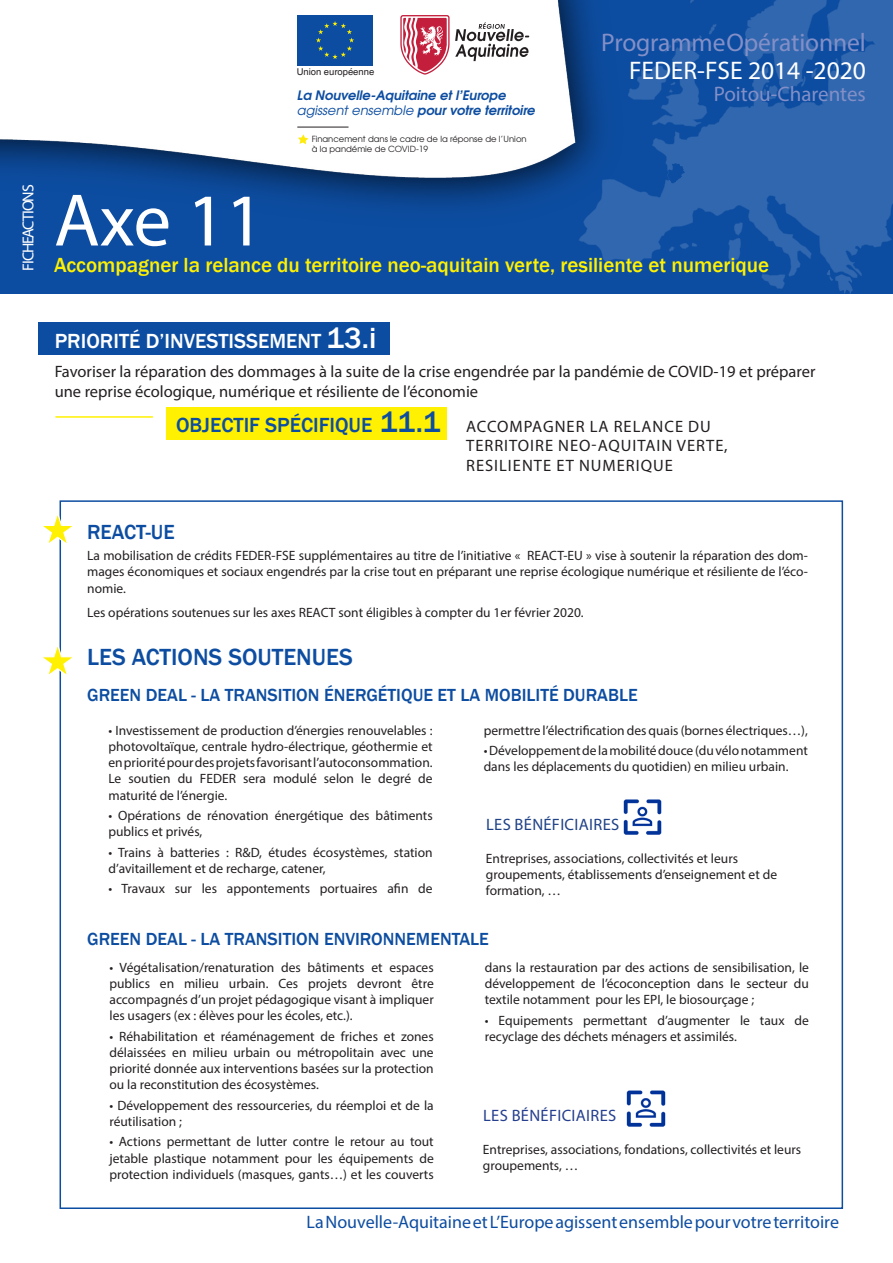
<style>
.page{position:relative;width:893px;height:1263px;background:#fff}
.page>*{position:absolute;margin:0;border:0;box-sizing:border-box;transform-origin:0 0}
.t1{font:75px "Myriad Pro";color:#fff}
.t2{font:25.5px "Myriad Pro";letter-spacing:-.005em;color:#838fc7}
.t3{font:25.5px "Myriad Pro";color:#fff}
.t4{font:500 24px "Franklin Gothic";color:#0d4da1}
.t5{font:500 21px "Franklin Gothic";color:#fff101}
.t6{font:500 21px "Franklin Gothic";color:#fff}
.t7{font:21px "Myriad Pro";color:#838fc7}
.t8{font:500 21px "Franklin Gothic";color:#0d4da1}
.t9{font:500 18px "Franklin Gothic";color:#0d4da1}
.t10{font:18px "Myriad Pro";color:#0d4da1}
.t11{font:16.5px/19.8px "Myriad Pro";color:#231f20}
.t12{font:16.5px/19.8px "Myriad Pro";letter-spacing:.06em;color:#231f20}
.t13{font:16.5px "Myriad Pro";letter-spacing:.02em;color:#1f4287}
.t14{font:16.5px "Myriad Pro";letter-spacing:.02em;color:#253f8e}
.t15{font:15.9px "Myriad Pro";letter-spacing:-.07em;color:#fff}
.t16{font:13.5px/16.2px "Myriad Pro";color:#231f20}
.t17{font:italic 700 13.05px/15.6px "Te X Gyre Adventor";color:#0d4da1}
.t18{font:9.45px "Helvetica";color:#231f20}
.t19{font:8.4px/10.1px "Te X Gyre Adventor";color:#231f20}
.s1{font-weight:400}
.s2{font-size:30px}
.s3{font-family:"Franklin Gothic";font-weight:500;font-size:21px;color:#0d4da1}
.s4{font-family:"Franklin Gothic";font-weight:500;font-size:30px;color:#0d4da1}
</style>
<div class="page">
<div style="left:0;top:0;width:893px;height:293px;background:#0d4da1"></div>
<svg style="left:596px;top:0;width:297px;height:278px;fill:#3167af"></svg>
<svg style="left:690px;top:0;width:4px;height:3px"></svg>
<svg style="left:628px;top:24px;width:223px;height:265px"></svg>
<img style="left:827px;top:270px;width:26px;height:24px">
<img style="left:0;top:0;width:673px;height:245px">
<div style="left:38px;top:322px;width:352px;height:32px;background:#0d4da1"></div>
<div style="left:166px;top:407px;width:280px;height:33px;background:#fff101"></div>
<hr style="left:55px;top:416px;width:98px;height:2px;background:#fff101">
<svg style="left:43px;top:509px;width:29px;height:39px"></svg>
<svg style="left:43px;top:641px;width:30px;height:38px"></svg>
<div style="left:296px;top:14px;width:78px;height:53px;background:#fff"></div>
<div style="left:297px;top:15px;width:76px;height:51px;background:#0d4da1"></div>
<svg style="left:316px;top:21px;width:38px;height:38px"></svg>
<svg style="left:400px;top:15px;width:129px;height:60px;background:#dbb7be"></svg>
<hr style="left:297px;top:127px;width:51px;height:1px;background:#231f20">
<svg style="left:298px;top:134px;width:10px;height:10px"></svg>
<img style="left:623px;top:799px;width:39px;height:36px">
<img style="left:626px;top:1090px;width:40px;height:37px">
<p class="t15" style="left:18px;top:271px;width:88px;rotate:-90deg">FICHE ACTIONS</p>
<p class="t18" style="left:297px;top:66px;width:79px">Union européenne</p>
<p class="t17" style="left:297px;top:86px;width:239px">La Nouvelle-Aquitaine et l’Europe <span class="s1">agissent ensemble</span> pour votre territoire</p>
<p class="t19" style="left:312px;top:133px;width:216px">Financement dans le cadre de la réponse de l’Union à la pandémie de COVID-19</p>
<p class="t2" style="left:601px;top:26px;width:266px">Programme Opérationnel</p>
<p class="t3" style="left:629px;top:55px;width:238px">FEDER-FSE 2014 -2020</p>
<p class="t7" style="left:714px;top:81px;width:154px">Poitou-Charentes</p>
<p class="t1" style="left:54px;top:174px;width:211px">Axe 11</p>
<p class="t5" style="left:54px;top:252px;width:717px">Accompagner la relance du territoire neo-aquitain verte, resiliente et numerique</p>
<p class="t6" style="left:55px;top:328px;width:323px">PRIORITÉ D’INVESTISSEMENT <span class="s2">13.i</span></p>
<p class="t11" style="left:55px;top:361px;width:762px">Favoriser la réparation des dommages à la suite de la crise engendrée par la pandémie de COVID-19 et préparer une reprise écologique, numérique et résiliente de l’économie</p>
<p class="t12" style="left:466px;top:416px;width:263px;text-indent:-290px"><span class="s3">OBJECTIF SPÉCIFIQUE</span> <span class="s4">11.1</span> ACCOMPAGNER LA RELANCE DU<br>TERRITOIRE NEO-AQUITAIN VERTE,<br>RESILIENTE ET NUMERIQUE</p>
<p class="t8" style="left:87px;top:519px;width:89px">REACT-UE</p>
<p class="t16" style="left:87px;top:547px;width:722px;text-align:justify">La mobilisation de crédits FEDER-FSE supplémentaires au titre de l’initiative « REACT-EU » vise à soutenir la réparation des dom&shy;mages économiques et sociaux engendrés par la crise tout en préparant une reprise écologique numérique et résiliente de l’éco&shy;nomie.</p>
<p class="t16" style="left:87px;top:604px;width:498px">Les opérations soutenues sur les axes REACT sont éligibles à compter du 1er février 2020.</p>
<p class="t4" style="left:87px;top:642px;width:267px">LES ACTIONS SOUTENUES</p>
<p class="t9" style="left:87px;top:684px;width:552px">GREEN DEAL - LA TRANSITION ÉNERGÉTIQUE ET LA MOBILITÉ DURABLE</p>
<p class="t16" style="left:108px;top:722px;width:326px;text-align:justify">• Investissement de production d’énergies renouvelables : photovoltaïque, centrale hydro-électrique, géothermie et en priorité pour des projets favorisant l’autoconsommation.<br>Le soutien du FEDER sera modulé selon le degré de maturité de l’énergie.</p>
<p class="t16" style="left:108px;top:807px;width:326px">• Opérations de rénovation énergétique des bâtiments publics et privés,</p>
<p class="t16" style="left:108px;top:844px;width:326px">• Trains à batteries : R&amp;D, études écosystèmes, station d’avitaillement et de recharge, catener,</p>
<p class="t16" style="left:108px;top:880px;width:326px">• Travaux sur les appontements portuaires afin de</p>
<p class="t16" style="left:484px;top:722px;width:326px">permettre l’électrification des quais (bornes électriques…),</p>
<p class="t16" style="left:484px;top:742px;width:326px">• Développement de la mobilité douce (du vélo notamment dans les déplacements du quotidien) en milieu urbain.</p>
<p class="t13" style="left:486px;top:814px;width:135px">LES BÉNÉFICIAIRES</p>
<p class="t16" style="left:486px;top:850px;width:293px">Entreprises, associations, collectivités et leurs groupements, établissements d’enseignement et de formation, …</p>
<p class="t9" style="left:87px;top:928px;width:403px">GREEN DEAL - LA TRANSITION ENVIRONNEMENTALE</p>
<p class="t16" style="left:109px;top:959px;width:326px;text-align:justify">• Végétalisation/renaturation des bâtiments et espaces publics en milieu urbain. Ces projets devront être accompagnés d’un projet pédagogique visant à impliquer les usagers (ex : élèves pour les écoles, etc.).</p>
<p class="t16" style="left:109px;top:1028px;width:326px;text-align:justify">• Réhabilitation et réaménagement de friches et zones délaissées en milieu urbain ou métropolitain avec une priorité donnée aux interventions basées sur la protection ou la reconstitution des écosystèmes.</p>
<p class="t16" style="left:109px;top:1097px;width:326px">• Développement des ressourceries, du réemploi et de la réutilisation ;</p>
<p class="t16" style="left:109px;top:1133px;width:326px;text-align:justify">• Actions permettant de lutter contre le retour au tout jetable plastique notamment pour les équipements de protection individuels (masques, gants…) et les couverts</p>
<p class="t16" style="left:485px;top:959px;width:326px;text-align:justify">dans la restauration par des actions de sensibilisation, le développement de l’écoconception dans le secteur du textile notamment pour les EPI, le biosourçage ;</p>
<p class="t16" style="left:485px;top:1012px;width:326px">• Equipements permettant d’augmenter le taux de recyclage des déchets ménagers et assimilés.</p>
<p class="t14" style="left:483px;top:1105px;width:135px">LES BÉNÉFICIAIRES</p>
<p class="t16" style="left:483px;top:1141px;width:320px">Entreprises, associations, fondations, collectivités et leurs groupements, …</p>
<p class="t10" style="left:307px;top:1211px;width:534px">La Nouvelle-Aquitaine et L’Europe agissent ensemble pour votre territoire</p>
</div>
